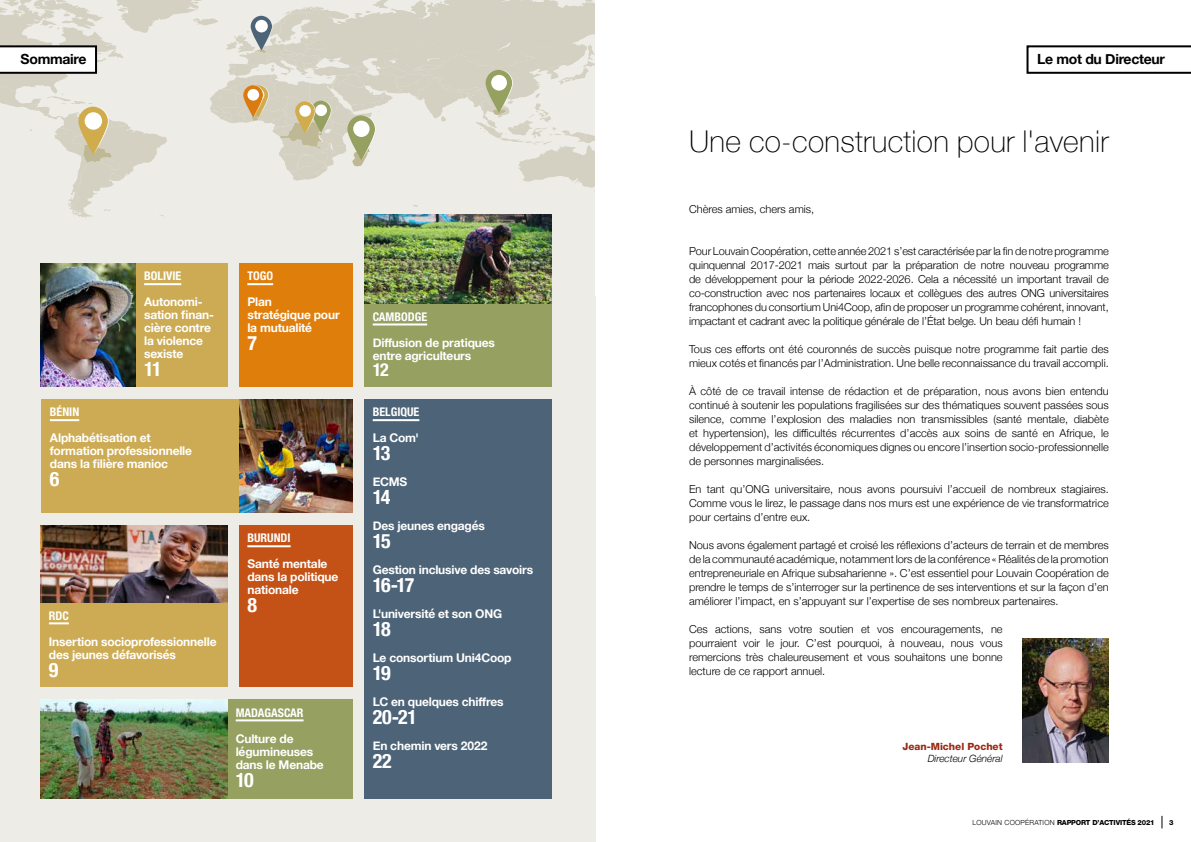
<style>
.page{position:relative;width:1191px;height:842px;background:#fff}
.page>*{position:absolute;margin:0;border:0;box-sizing:border-box;transform-origin:0 0}
.t1{font:100 30px "Helvetica Neue";letter-spacing:.01em;color:#000}
.t2{font:700 condensed 20px "Helvetica Neue";letter-spacing:-.065em;color:#fff}
.t3{font:700 condensed 18px "Helvetica Neue";color:#fff}
.t4{font:700 14px "Helvetica Neue";letter-spacing:-.02em;color:#000}
.t5{font:700 12px/13px "Helvetica Neue";letter-spacing:-.015em;color:#fff}
.t6{font:700 condensed 12px "Helvetica Neue LT Pro";color:#fff}
.t7{font:300 11px/14px "Helvetica Neue";color:#000;text-align:justify}
.t8{font:800 10px "Helvetica Neue";color:#9a2a14}
.t9{font:italic 300 10px "Helvetica Neue";color:#000}
.t10{font:800 7px "Helvetica Neue";letter-spacing:-.025em;color:#000}
.s1{font-weight:300}
</style>
<div class="page">
<svg style="left:1161px;top:816px;width:1px;height:12px"></svg>
<div style="left:0;top:0;width:595px;height:842px;background:#eeece6"></div>
<svg style="left:1026px;top:45px;width:165px;height:29px"></svg>
<img style="left:1022px;top:639px;width:86px;height:123px">
<svg style="left:0;top:0;width:595px;height:218px"></svg>
<div style="left:364px;top:399px;width:187px;height:400px;background:#4d6377"></div>
<hr style="left:373px;top:419px;width:46px;height:2px;background:#fff">
<div style="left:239px;top:525px;width:113px;height:162px;background:#c45217"></div>
<hr style="left:247px;top:545px;width:44px;height:2px;background:#fff">
<div style="left:136px;top:263px;width:91px;height:124px;background:#cdab54"></div>
<hr style="left:144px;top:283px;width:37px;height:2px;background:#fff">
<div style="left:227px;top:699px;width:125px;height:100px;background:#95a061"></div>
<hr style="left:236px;top:719px;width:67px;height:2px;background:#fff">
<img style="left:40px;top:699px;width:187px;height:100px">
<div style="left:364px;top:304px;width:187px;height:83px;background:#95a061"></div>
<hr style="left:373px;top:323px;width:54px;height:2px;background:#fff">
<img style="left:364px;top:215px;width:187px;height:89px">
<div style="left:40px;top:602px;width:187px;height:85px;background:#cdab54"></div>
<hr style="left:49px;top:622px;width:20px;height:2px;background:#fff">
<img style="left:40px;top:525px;width:187px;height:77px">
<img style="left:239px;top:399px;width:113px;height:114px">
<div style="left:41px;top:399px;width:198px;height:114px;background:#cdab54"></div>
<hr style="left:50px;top:419px;width:29px;height:2px;background:#fff">
<div style="left:239px;top:263px;width:113px;height:124px;background:#e07e0c"></div>
<hr style="left:247px;top:283px;width:26px;height:2px;background:#fff">
<img style="left:40px;top:263px;width:96px;height:124px">
<p class="t4" style="left:21px;top:48px;width:67px">Sommaire</p>
<p class="t4" style="left:1037px;top:48px;width:129px">Le mot du Directeur</p>
<p class="t6" style="left:144px;top:269px;width:39px">BOLIVIE</p>
<p class="t5" style="left:144px;top:296px;width:71px">Autonomi&shy;sation finan&shy;cière contre la violence sexiste</p>
<h2 class="t2" style="left:144px;top:353px;width:19px">11</h2>
<p class="t6" style="left:50px;top:405px;width:31px">BÉNIN</p>
<p class="t5" style="left:50px;top:432px;width:144px">Alphabétisation et formation professionnelle dans la filière manioc</p>
<h2 class="t2" style="left:50px;top:463px;width:11px">6</h2>
<p class="t6" style="left:49px;top:608px;width:22px">RDC</p>
<p class="t5" style="left:49px;top:635px;width:169px">Insertion socioprofessionnelle des jeunes défavorisés</p>
<h2 class="t2" style="left:49px;top:653px;width:11px">9</h2>
<p class="t6" style="left:247px;top:269px;width:27px">TOGO</p>
<p class="t5" style="left:247px;top:296px;width:94px">Plan<br>stratégique pour la mutualité</p>
<h2 class="t2" style="left:247px;top:327px;width:11px">7</h2>
<p class="t6" style="left:247px;top:531px;width:45px">BURUNDI</p>
<p class="t5" style="left:247px;top:558px;width:93px">Santé mentale dans la politique nationale</p>
<h2 class="t2" style="left:247px;top:589px;width:11px">8</h2>
<p class="t6" style="left:236px;top:705px;width:69px">MADAGASCAR</p>
<p class="t5" style="left:236px;top:732px;width:90px">Culture de légumineuses dans le Menabe</p>
<h2 class="t2" style="left:236px;top:763px;width:19px">10</h2>
<p class="t6" style="left:373px;top:309px;width:56px">CAMBODGE</p>
<p class="t5" style="left:373px;top:336px;width:124px">Diffusion de pratiques entre agriculteurs</p>
<h3 class="t3" style="left:373px;top:354px;width:18px">12</h3>
<p class="t6" style="left:373px;top:405px;width:48px">BELGIQUE</p>
<p class="t5" style="left:373px;top:432px;width:48px">La Com'</p>
<h2 class="t2" style="left:373px;top:437px;width:19px">13</h2>
<p class="t5" style="left:373px;top:476px;width:36px">ECMS</p>
<h2 class="t2" style="left:373px;top:481px;width:19px">14</h2>
<p class="t5" style="left:373px;top:520px;width:114px">Des jeunes engagés</p>
<h2 class="t2" style="left:373px;top:525px;width:19px">15</h2>
<p class="t5" style="left:373px;top:564px;width:162px">Gestion inclusive des savoirs</p>
<h2 class="t2" style="left:373px;top:569px;width:43px">16-17</h2>
<p class="t5" style="left:373px;top:608px;width:131px">L'université et son ONG</p>
<h2 class="t2" style="left:373px;top:613px;width:19px">18</h2>
<p class="t5" style="left:373px;top:652px;width:140px">Le consortium Uni4Coop</p>
<h2 class="t2" style="left:373px;top:657px;width:19px">19</h2>
<p class="t5" style="left:373px;top:696px;width:132px">LC en quelques chiffres</p>
<h2 class="t2" style="left:373px;top:701px;width:46px">20-21</h2>
<p class="t5" style="left:373px;top:740px;width:116px">En chemin vers 2022</p>
<h2 class="t2" style="left:373px;top:745px;width:21px">22</h2>
<h1 class="t1" style="left:689px;top:119px;width:421px">Une co-construction pour l'avenir</h1>
<p class="t7" style="left:689px;top:201px;width:127px">Chères amies, chers amis,</p>
<p class="t7" style="left:689px;top:243px;width:421px">Pour Louvain Coopération, cette année 2021 s’est caractérisée par la fin de notre programme quinquennal 2017-2021 mais surtout par la préparation de notre nouveau programme de développement pour la période 2022-2026. Cela a nécessité un important travail de co-construction avec nos partenaires locaux et collègues des autres ONG universitaires francophones du consortium Uni4Coop, afin de proposer un programme cohérent, innovant, impactant et cadrant avec la politique générale de l’État belge. Un beau défi humain !</p>
<p class="t7" style="left:689px;top:341px;width:421px">Tous ces efforts ont été couronnés de succès puisque notre programme fait partie des mieux cotés et financés par l’Administration. Une belle reconnaissance du travail accompli.</p>
<p class="t7" style="left:689px;top:383px;width:421px">À côté de ce travail intense de rédaction et de préparation, nous avons bien entendu continué à soutenir les populations fragilisées sur des thématiques souvent passées sous silence, comme l’explosion des maladies non transmissibles (santé mentale, diabète et hypertension), les difficultés récurrentes d’accès aux soins de santé en Afrique, le développement d’activités économiques dignes ou encore l’insertion socio-professionnelle de personnes marginalisées.</p>
<p class="t7" style="left:689px;top:481px;width:421px">En tant qu’ONG universitaire, nous avons poursuivi l’accueil de nombreux stagiaires.<br>Comme vous le lirez, le passage dans nos murs est une expérience de vie transformatrice pour certains d’entre eux.</p>
<p class="t7" style="left:689px;top:537px;width:421px">Nous avons également partagé et croisé les réflexions d’acteurs de terrain et de membres de la communauté académique, notamment lors de la conférence « Réalités de la promotion entrepreneuriale en Afrique subsaharienne ». C’est essentiel pour Louvain Coopération de prendre le temps de s’interroger sur la pertinence de ses interventions et sur la façon d’en améliorer l’impact, en s’appuyant sur l’expertise de ses nombreux partenaires.</p>
<p class="t7" style="left:689px;top:621px;width:315px">Ces actions, sans votre soutien et vos encouragements, ne pourraient voir le jour. C’est pourquoi, à nouveau, nous vous remercions très chaleureusement et vous souhaitons une bonne lecture de ce rapport annuel.</p>
<p class="t8" style="left:902px;top:740px;width:102px">Jean-Michel Pochet</p>
<p class="t9" style="left:927px;top:750px;width:76px">Directeur Général</p>
<p class="t10" style="left:972px;top:818px;width:184px"><span class="s1">LOUVAIN COOPÉRATION</span> RAPPORT D’ACTIVITÉS 2021</p>
<p class="t10" style="left:1169px;top:818px;width:6px">3</p>
</div>
